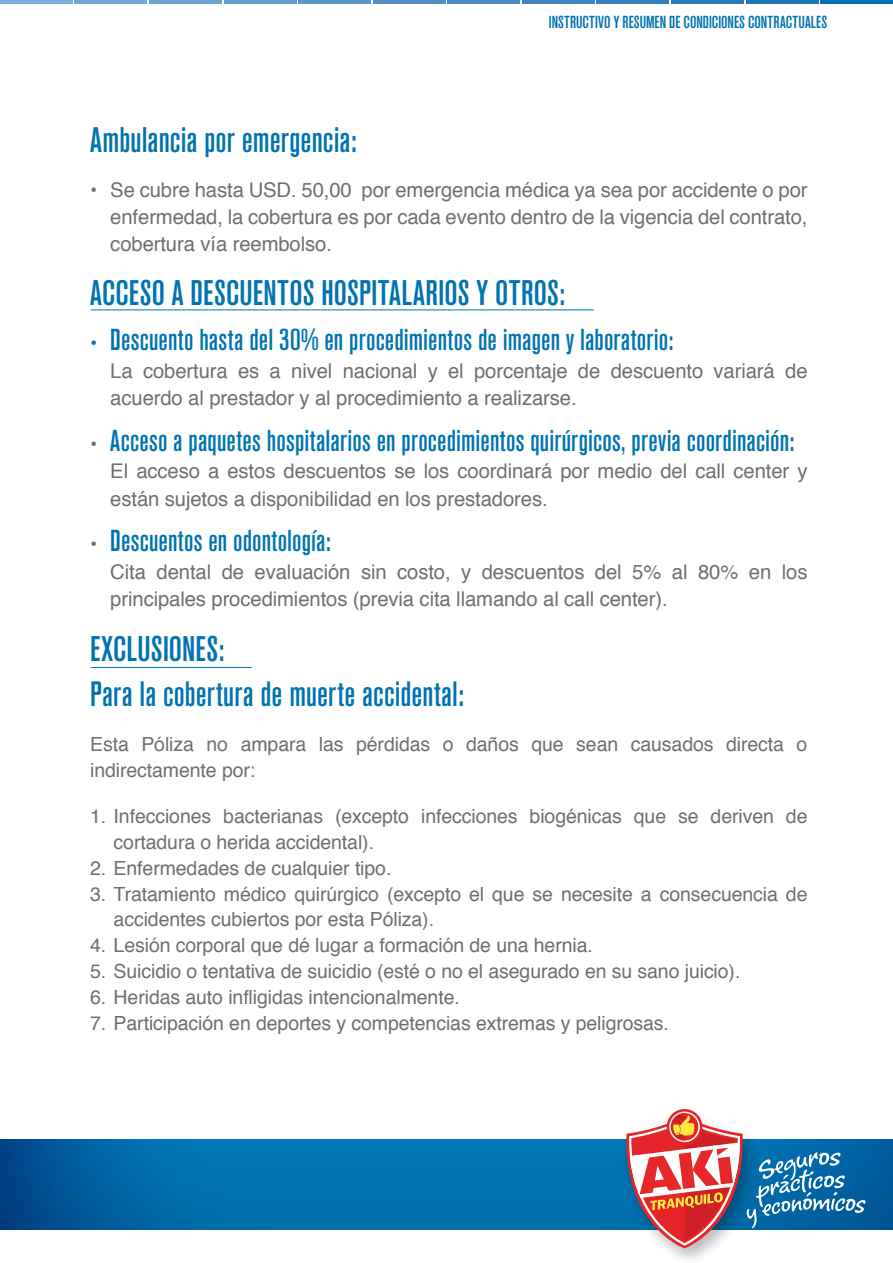
<style>
.page{position:relative;width:893px;height:1263px;background:#fff}
.page>*{position:absolute;margin:0;border:0;box-sizing:border-box;transform-origin:0 0}
.t1{font:35.25px "Akzidenz Grotesk BQ Md Cnd Alt";letter-spacing:.005em;color:#0073b1}
.t2{font:34.8px "Akzidenz Grotesk BQ Md Cnd Alt";letter-spacing:.005em;color:#0073b1}
.t3{font:30px "Akzidenz Grotesk BQ Md Cnd Alt";letter-spacing:.005em;color:#0073b1}
.t4{font:20.25px/27.5px "Helvetica";letter-spacing:-.005em;color:#6d6f71}
.t5{font:19.5px/26px "Helvetica";letter-spacing:-.005em;color:#6d6f71}
.t6{font:17.25px "Akzidenz Grotesk BQ Md Cnd Alt";letter-spacing:.005em;color:#0072b1}
.s1{font-family:"Helvetica";font-size:20.25px}
.s2{font-family:"Helvetica";font-size:20.25px;color:#6d6f71}
</style>
<div class="page">
<svg style="left:0;top:1140px;width:893px;height:89px"></svg>
<img style="left:615px;top:1109px;width:98px;height:151px">
<svg style="left:667px;top:1109px;width:35px;height:36px"></svg>
<svg style="left:623px;top:1111px;width:243px;height:137px"></svg>
<hr style="left:820px;top:0;width:73px;height:4px;background:#0072b1">
<hr style="left:746px;top:0;width:72px;height:4px;background:#1b77b4">
<hr style="left:671px;top:0;width:73px;height:4px;background:#2a7bb7">
<hr style="left:596px;top:0;width:73px;height:4px;background:#3780bb">
<hr style="left:522px;top:0;width:73px;height:4px;background:#4185be">
<hr style="left:447px;top:0;width:73px;height:4px;background:#4a8ac2">
<hr style="left:373px;top:0;width:73px;height:4px;background:#5390c6">
<hr style="left:298px;top:0;width:73px;height:4px;background:#5b95ca">
<hr style="left:224px;top:0;width:72px;height:4px;background:#649cd0">
<hr style="left:149px;top:0;width:73px;height:4px;background:#6ca2d4">
<hr style="left:75px;top:0;width:72px;height:4px;background:#72a8d9">
<hr style="left:0;top:0;width:73px;height:4px;background:#7aaede">
<hr style="left:91px;top:309px;width:503px;height:1px;background:#0073b1">
<hr style="left:91px;top:667px;width:161px;height:1px;background:#0073b1">
<p class="t6" style="left:549px;top:13px;width:280px">INSTRUCTIVO Y RESUMEN DE CONDICIONES CONTRACTUALES</p>
<h1 class="t1" style="left:90px;top:120px;width:268px">Ambulancia por emergencia:</h1>
<p class="t4" style="left:110px;top:177px;width:699px;line-height:27px;text-align:justify;text-indent:-20px">• Se cubre hasta USD. 50,00 por emergencia médica ya sea por accidente o por enfermedad, la cobertura es por cada evento dentro de la vigencia del contrato, cobertura vía reembolso.</p>
<h1 class="t1" style="left:90px;top:273px;width:477px">ACCESO A DESCUENTOS HOSPITALARIOS Y OTROS:</h1>
<h3 class="t3" style="left:90px;top:323px;width:585px"><span class="s1">•</span> Descuento hasta del 30% en procedimientos de imagen y laboratorio:</h3>
<p class="t4" style="left:110px;top:357px;width:699px">La cobertura es a nivel nacional y el porcentaje de descuento variará de acuerdo al prestador y al procedimiento a realizarse.</p>
<h3 class="t3" style="left:90px;top:423px;width:706px"><span class="s2">•</span> Acceso a paquetes hospitalarios en procedimientos quirúrgicos, previa coordinación:</h3>
<p class="t4" style="left:110px;top:458px;width:699px">El acceso a estos descuentos se los coordinará por medio del call center y están sujetos a disponibilidad en los prestadores.</p>
<h3 class="t3" style="left:90px;top:524px;width:242px"><span class="s2">•</span> Descuentos en odontología:</h3>
<p class="t4" style="left:110px;top:558px;width:699px">Cita dental de evaluación sin costo, y descuentos del 5% al 80% en los principales procedimientos (previa cita llamando al call center).</p>
<h1 class="t1" style="left:90px;top:629px;width:136px">EXCLUSIONES:</h1>
<h2 class="t2" style="left:90px;top:674px;width:375px">Para la cobertura de muerte accidental:</h2>
<p class="t5" style="left:90px;top:731px;width:719px">Esta Póliza no ampara las pérdidas o daños que sean causados directa o indirectamente por:</p>
<p class="t5" style="left:114px;top:804px;width:695px;text-indent:-23px">1. Infecciones bacterianas (excepto infecciones biogénicas que se deriven de cortadura o herida accidental).</p>
<p class="t5" style="left:90px;top:855px;width:303px">2. Enfermedades de cualquier tipo.</p>
<p class="t5" style="left:114px;top:881px;width:695px;text-indent:-23px">3. Tratamiento médico quirúrgico (excepto el que se necesite a consecuencia de accidentes cubiertos por esta Póliza).</p>
<p class="t5" style="left:90px;top:933px;width:504px">4. Lesión corporal que dé lugar a formación de una hernia.</p>
<p class="t5" style="left:90px;top:959px;width:652px">5. Suicidio o tentativa de suicidio (esté o no el asegurado en su sano juicio).</p>
<p class="t5" style="left:90px;top:985px;width:371px">6. Heridas auto infligidas intencionalmente.</p>
<p class="t5" style="left:90px;top:1011px;width:580px">7. Participación en deportes y competencias extremas y peligrosas.</p>
</div>
